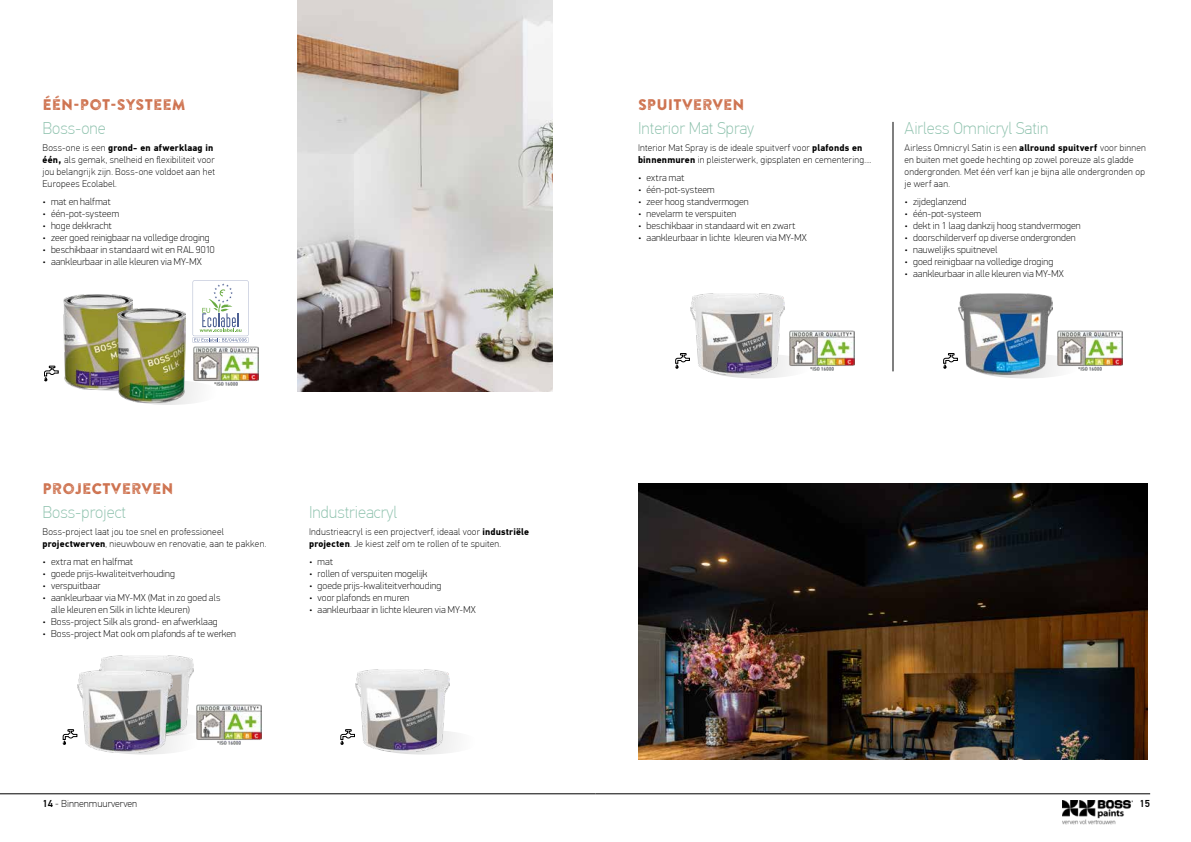
<style>
.page{position:relative;width:1191px;height:842px;background:#fff}
.page>*{position:absolute;margin:0;border:0;box-sizing:border-box;transform-origin:0 0}
.t1{font:100 17px "PF Din Text Pro";color:#8fc2ae}
.t2{font:15.3px "Brandon Printed Two";color:#cd6f4b}
.t3{font:100 10px/12px "PFDIN Display Pro";letter-spacing:.01em;color:#000}
.t4{font:100 10px "PF Din Text Pro";color:#000}
.t5{font:500 10px "PF Din Text Pro";color:#000}
.t6{font:100 9.5px/12px "PF Din Text Pro";letter-spacing:.02em;color:#000}
.s1{font-weight:700}
.s2{font-weight:500}
</style>
<div class="page">
<hr style="left:0;top:793px;width:595px;height:1px;background:#000">
<hr style="left:595px;top:793px;width:555px;height:1px;background:#000">
<img style="left:1062px;top:800px;width:70px;height:25px">
<hr style="left:892px;top:122px;width:1px;height:249px;background:#000">
<img style="left:298px;top:0;width:255px;height:391px">
<img style="left:638px;top:483px;width:509px;height:277px">
<svg style="left:90px;top:730px;width:112px;height:25px"></svg>
<img style="left:64px;top:295px;width:69px;height:94px">
<svg style="left:368px;top:730px;width:111px;height:25px"></svg>
<img style="left:355px;top:670px;width:94px;height:81px">
<svg style="left:44px;top:366px;width:14px;height:15px"></svg>
<svg style="left:340px;top:729px;width:15px;height:16px"></svg>
<img style="left:194px;top:346px;width:65px;height:40px">
<svg style="left:702px;top:354px;width:112px;height:24px"></svg>
<img style="left:690px;top:294px;width:94px;height:81px">
<svg style="left:970px;top:354px;width:112px;height:24px"></svg>
<img style="left:958px;top:294px;width:94px;height:81px">
<svg style="left:63px;top:729px;width:14px;height:16px"></svg>
<svg style="left:943px;top:353px;width:14px;height:16px"></svg>
<svg style="left:675px;top:353px;width:14px;height:16px"></svg>
<img style="left:789px;top:331px;width:65px;height:39px">
<img style="left:1057px;top:331px;width:65px;height:39px">
<img style="left:100px;top:655px;width:93px;height:81px">
<img style="left:78px;top:670px;width:95px;height:82px">
<img style="left:196px;top:705px;width:65px;height:39px">
<svg style="left:193px;top:280px;width:55px;height:63px"></svg>
<img style="left:117px;top:308px;width:69px;height:95px">
<img style="left:119px;top:380px;width:101px;height:25px;border-radius:50%">
<h2 class="t2" style="left:43px;top:95px;width:145px">ÉÉN-POT-SYSTEEM</h2>
<h1 class="t1" style="left:43px;top:118px;width:65px">Boss-one</h1>
<p class="t6" style="left:43px;top:142px;width:174px">Boss-one is een <span class="s1">grond- en afwerklaag in één,</span> als gemak, snelheid en flexibiliteit voor jou belangrijk zijn. Boss-one voldoet aan het Europees Ecolabel.</p>
<p class="t3" style="left:43px;top:196px;width:70px">• mat en halfmat</p>
<p class="t3" style="left:43px;top:208px;width:78px">• één-pot-systeem</p>
<p class="t3" style="left:43px;top:220px;width:71px">• hoge dekkracht</p>
<p class="t3" style="left:43px;top:232px;width:169px">• zeer goed reinigbaar na volledige droging</p>
<p class="t3" style="left:43px;top:244px;width:174px">• beschikbaar in standaard wit en RAL 9010</p>
<p class="t3" style="left:43px;top:256px;width:161px">• aankleurbaar in alle kleuren via MY-MX</p>
<h2 class="t2" style="left:43px;top:479px;width:132px">PROJECTVERVEN</h2>
<h1 class="t1" style="left:43px;top:502px;width:85px">Boss-project</h1>
<p class="t6" style="left:43px;top:526px;width:225px">Boss-project laat jou toe snel en professioneel <span class="s1">projectwerven</span>, nieuwbouw en renovatie, aan te pakken.</p>
<p class="t3" style="left:43px;top:556px;width:92px">• extra mat en halfmat</p>
<p class="t3" style="left:43px;top:568px;width:134px">• goede prijs-kwaliteitverhouding</p>
<p class="t3" style="left:43px;top:580px;width:59px">• verspuitbaar</p>
<p class="t3" style="left:51px;top:592px;width:171px;text-indent:-8px">• aankleurbaar via MY-MX (Mat in zo goed als alle kleuren en Silk in lichte kleuren)</p>
<p class="t3" style="left:43px;top:616px;width:177px">• Boss-project Silk als grond- en afwerklaag</p>
<p class="t3" style="left:43px;top:628px;width:195px">• Boss-project Mat ook om plafonds af te werken</p>
<h1 class="t1" style="left:309px;top:502px;width:90px">Industrieacryl</h1>
<p class="t6" style="left:309px;top:526px;width:222px">Industrieacryl is een projectverf, ideaal voor <span class="s1">industriële projecten</span>. Je kiest zelf om te rollen of te spuiten.</p>
<p class="t3" style="left:309px;top:556px;width:26px">• mat</p>
<p class="t3" style="left:309px;top:568px;width:120px">• rollen of verspuiten mogelijk</p>
<p class="t3" style="left:309px;top:580px;width:134px">• goede prijs-kwaliteitverhouding</p>
<p class="t3" style="left:309px;top:592px;width:102px">• voor plafonds en muren</p>
<p class="t3" style="left:309px;top:604px;width:168px">• aankleurbaar in lichte kleuren via MY-MX</p>
<h2 class="t2" style="left:638px;top:95px;width:108px">SPUITVERVEN</h2>
<h1 class="t1" style="left:638px;top:118px;width:118px">Interior Mat Spray</h1>
<p class="t6" style="left:638px;top:142px;width:235px">Interior Mat Spray is de ideale spuitverf voor <span class="s1">plafonds en binnenmuren</span> in pleisterwerk, gipsplaten en cementering....</p>
<p class="t3" style="left:638px;top:172px;width:48px">• extra mat</p>
<p class="t3" style="left:638px;top:184px;width:78px">• één-pot-systeem</p>
<p class="t3" style="left:638px;top:196px;width:112px">• zeer hoog standvermogen</p>
<p class="t3" style="left:638px;top:208px;width:100px">• nevelarm te verspuiten</p>
<p class="t3" style="left:638px;top:220px;width:159px">• beschikbaar in standaard wit en zwart</p>
<p class="t3" style="left:638px;top:232px;width:170px">• aankleurbaar in lichte kleuren via MY-MX</p>
<h1 class="t1" style="left:904px;top:118px;width:145px">Airless Omnicryl Satin</h1>
<p class="t6" style="left:904px;top:142px;width:243px">Airless Omnicryl Satin is een <span class="s1">allround spuitverf</span> voor binnen en buiten met goede hechting op zowel poreuze als gladde ondergronden. Met één verf kan je bijna alle ondergronden op je werf aan.</p>
<p class="t3" style="left:904px;top:196px;width:63px">• zijdeglanzend</p>
<p class="t3" style="left:904px;top:208px;width:78px">• één-pot-systeem</p>
<p class="t3" style="left:904px;top:220px;width:177px">• dekt in 1 laag dankzij hoog standvermogen</p>
<p class="t3" style="left:904px;top:232px;width:172px">• doorschilderverf op diverse ondergronden</p>
<p class="t3" style="left:904px;top:244px;width:94px">• nauwelijks spuitnevel</p>
<p class="t3" style="left:904px;top:256px;width:150px">• goed reinigbaar na volledige droging</p>
<p class="t3" style="left:904px;top:268px;width:161px">• aankleurbaar in alle kleuren via MY-MX</p>
<p class="t4" style="left:43px;top:798px;width:96px"><span class="s2">14</span> - Binnenmuurverven</p>
<p class="t5" style="left:1139px;top:798px;width:12px">15</p>
</div>
